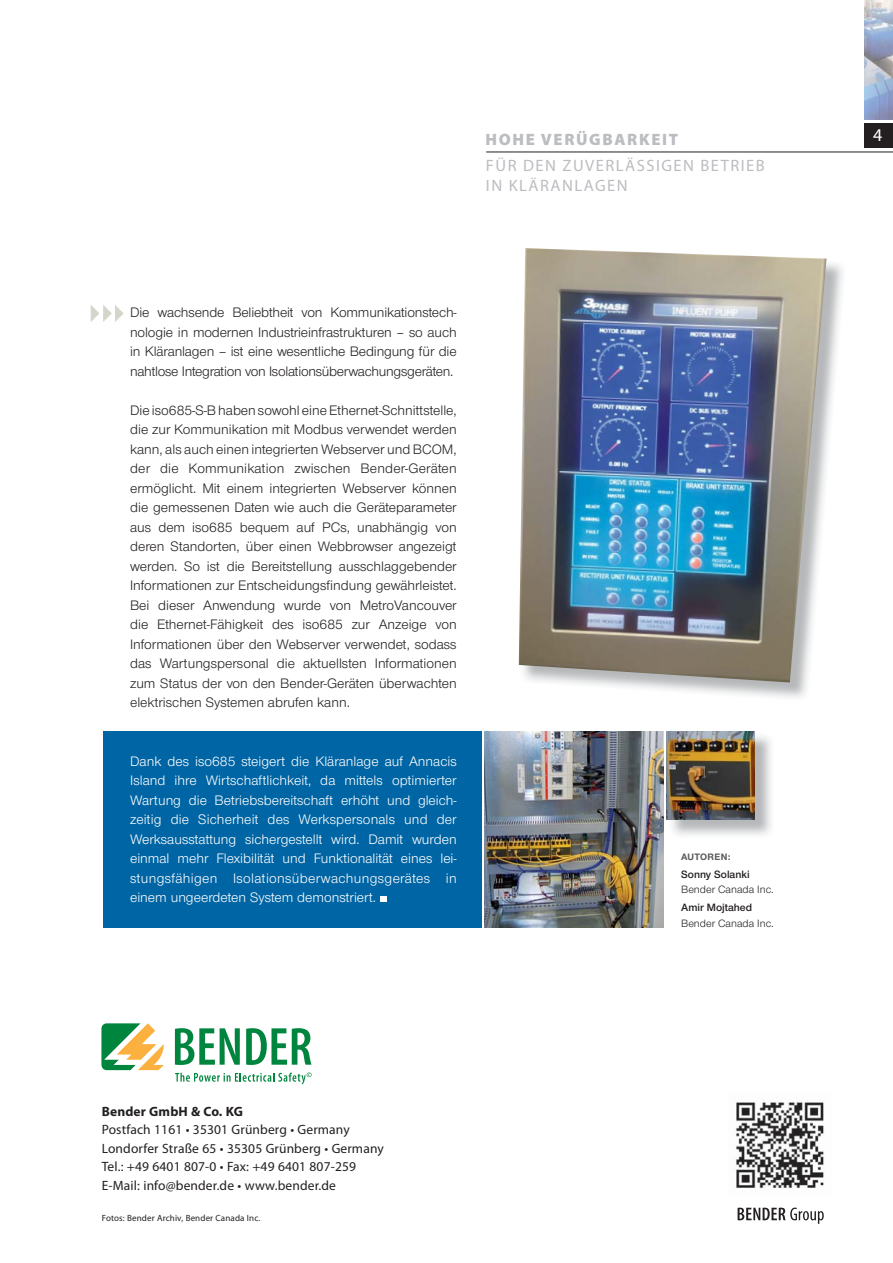
<style>
.page{position:relative;width:893px;height:1263px;background:#fff}
.page>*{position:absolute;margin:0;border:0;box-sizing:border-box;transform-origin:0 0}
.t1{font:18px "Myriad Pro";color:#fff}
.t2{font:16.5px/19.5px "Myriad Pro";letter-spacing:.09em;color:#bbbdc0}
.t3{font:900 16.5px "Myriad Pro";letter-spacing:.1em;color:#bbbdc0}
.t4{font:14.25px/19.5px "Nimbus Sans Novus T";letter-spacing:-.02em;color:#231f20;text-align:justify}
.t5{font:14.25px/19.5px "Nimbus Sans Novus T";color:#fff;text-align:justify}
.t6{font:13.5px/18.5px "Myriad Pro";letter-spacing:.01em;color:#231f20}
.t7{font:700 13.5px "Myriad Pro";letter-spacing:.01em;color:#231f20}
.t8{font:11.1px "Nimbus Sans Novus T";color:#231f20}
.t9{font:600 11.1px "Nimbus Sans Novus T";color:#231f20}
.t10{font:700 9.6px "Nimbus Sans Novus T";letter-spacing:.03em;color:#58595b}
.t11{font:9px "Myriad Pro";letter-spacing:.015em;color:#231f20}
</style>
<div class="page">
<div style="left:103px;top:731px;width:379px;height:197px;background:#0065a4"></div>
<div style="left:864px;top:123px;width:29px;height:24px;background:#231f20"></div>
<hr style="left:486px;top:152px;width:407px;height:1px;background:#231f20">
<img style="left:864px;top:0;width:29px;height:119px">
<svg style="left:381px;top:896px;width:6px;height:6px"></svg>
<img style="left:519px;top:248px;width:307px;height:435px">
<svg style="left:91px;top:305px;width:33px;height:17px"></svg>
<img style="left:669px;top:733px;width:102px;height:102px">
<img style="left:667px;top:731px;width:87px;height:88px">
<svg style="left:175px;top:1072px;width:137px;height:12px"></svg>
<svg style="left:175px;top:1028px;width:65px;height:37px"></svg>
<svg style="left:246px;top:1028px;width:66px;height:37px"></svg>
<svg style="left:101px;top:1023px;width:63px;height:47px"></svg>
<svg style="left:738px;top:1207px;width:86px;height:17px"></svg>
<img style="left:728px;top:1093px;width:104px;height:102px;border-radius:5px">
<img style="left:485px;top:731px;width:178px;height:197px">
<p class="t3" style="left:486px;top:133px;width:194px">HOHE VERÜGBARKEIT</p>
<p class="t2" style="left:486px;top:158px;width:280px">FÜR DEN ZUVERLÄSSIGEN BETRIEB<br>IN KLÄRANLAGEN</p>
<p class="t4" style="left:130px;top:304px;width:328px">Die wachsende Beliebtheit von Kommunikationstech&shy;nologie in modernen Industrieinfrastrukturen – so auch in Kläranlagen – ist eine wesentliche Bedingung für die nahtlose Integration von Isolationsüberwachungsgeräten.</p>
<p class="t4" style="left:130px;top:402px;width:328px">Die iso685-S-B haben sowohl eine Ethernet-Schnittstelle, die zur Kommunikation mit Modbus verwendet werden kann, als auch einen integrierten Webserver und BCOM, der die Kommunikation zwischen Bender-Geräten ermöglicht. Mit einem integrierten Webserver können die gemessenen Daten wie auch die Geräteparameter aus dem iso685 bequem auf PCs, unabhängig von deren Standorten, über einen Webbrowser angezeigt werden. So ist die Bereitstellung ausschlaggebender Informationen zur Entscheidungsfindung gewährleistet.<br>Bei dieser Anwendung wurde von MetroVancouver die Ethernet-Fähigkeit des iso685 zur Anzeige von Informationen über den Webserver verwendet, sodass das Wartungspersonal die aktuellsten Informationen zum Status der von den Bender-Geräten überwachten elektrischen Systemen abrufen kann.</p>
<p class="t5" style="left:130px;top:752px;width:328px">Dank des iso685 steigert die Kläranlage auf Annacis Island ihre Wirtschaftlichkeit, da mittels optimierter Wartung die Betriebsbereitschaft erhöht und gleich&shy;zeitig die Sicherheit des Werkspersonals und der Werksausstattung sichergestellt wird. Damit wurden einmal mehr Flexibilität und Funktionalität eines lei&shy;stungsfähigen Isolationsüberwachungsgerätes in einem ungeerdeten System demonstriert.</p>
<p class="t10" style="left:681px;top:853px;width:51px">AUTOREN:</p>
<p class="t9" style="left:681px;top:869px;width:70px">Sonny Solanki</p>
<p class="t8" style="left:681px;top:885px;width:94px">Bender Canada Inc.</p>
<p class="t9" style="left:681px;top:903px;width:72px">Amir Mojtahed</p>
<p class="t8" style="left:681px;top:918px;width:94px">Bender Canada Inc.</p>
<p class="t7" style="left:102px;top:1106px;width:143px">Bender GmbH &amp; Co. KG</p>
<p class="t6" style="left:102px;top:1122px;width:284px">Postfach 1161 • 35301 Grünberg • Germany Londorfer Straße 65 • 35305 Grünberg • Germany Tel.: +49 6401 807-0 • Fax: +49 6401 807-259<br>E-Mail: info@bender.de • www.bender.de</p>
<p class="t11" style="left:102px;top:1214px;width:160px">Fotos: Bender Archiv, Bender Canada Inc.</p>
<p class="t1" style="left:873px;top:128px;width:11px">4</p>
</div>
